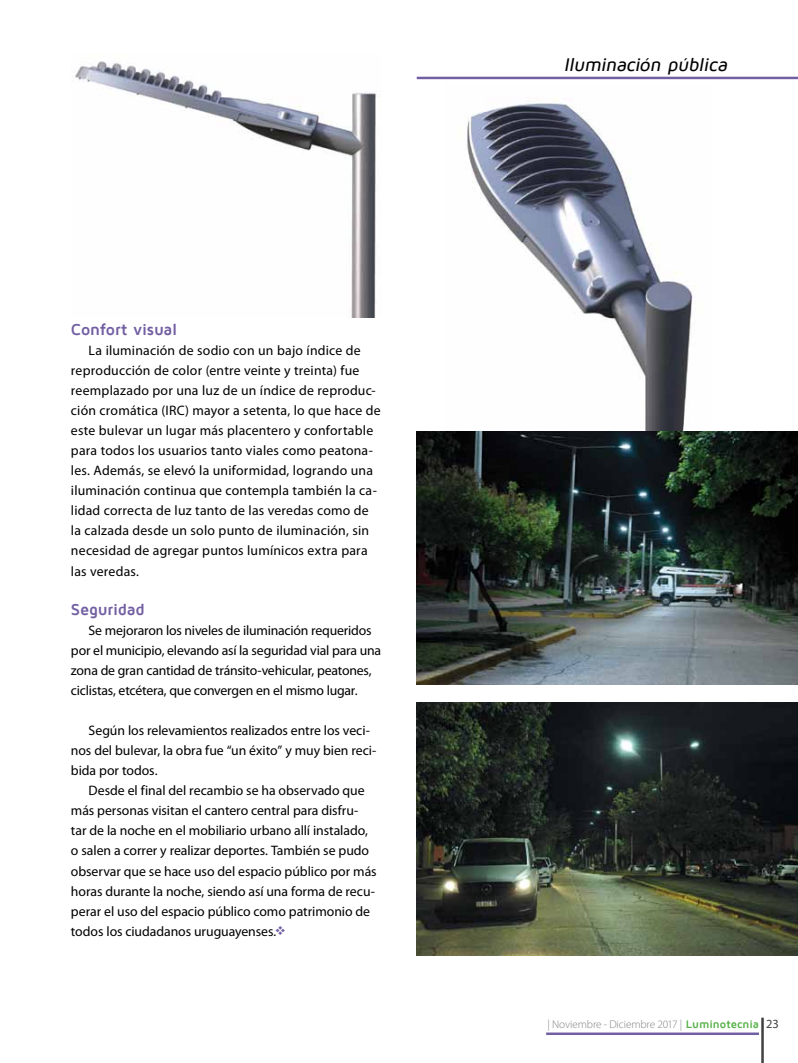
<style>
.page{position:relative;width:798px;height:1063px;background:#fff}
.page>*{position:absolute;margin:0;border:0;box-sizing:border-box;transform-origin:0 0}
.t1{font:italic 500 18.75px "Maven Pro";color:#000}
.t2{font:700 16.25px "Maven Pro";letter-spacing:-.015em;color:#725fa3}
.t3{font:13.75px/20px "Myriad Pro";color:#000}
.t4{font:300 11.25px "Myriad Pro";letter-spacing:-.01em;color:#808285}
.s1{font-style:italic}
.s2{color:#725fa3}
.s3{font-family:"Maven Pro";font-weight:700;color:#55b047}
.s4{font-weight:400;font-size:12.5px;color:#414042}
</style>
<div class="page">
<hr style="left:761px;top:1018px;width:2px;height:45px;background:#414042">
<hr style="left:416px;top:77px;width:381px;height:2px;background:#725fa3">
<hr style="left:546px;top:1033px;width:212px;height:2px;background:#725fa3">
<img style="left:467px;top:99px;width:229px;height:332px">
<img style="left:75px;top:61px;width:302px;height:256px">
<img style="left:416px;top:431px;width:381px;height:253px">
<img style="left:416px;top:703px;width:381px;height:253px">
<p class="t2" style="left:71px;top:321px;width:108px">Confort visual</p>
<p class="t3" style="left:71px;top:341px;width:311px;text-indent:18px">La iluminación de sodio con un bajo índice de reproducción de color (entre veinte y treinta) fue reemplazado por una luz de un índice de reproduc&shy;ción cromática (IRC) mayor a setenta, lo que hace de este bulevar un lugar más placentero y confortable para todos los usuarios tanto viales como peatona&shy;les. Además, se elevó la uniformidad, logrando una iluminación continua que contempla también la ca&shy;lidad correcta de luz tanto de las veredas como de la calzada desde un solo punto de iluminación, sin necesidad de agregar puntos lumínicos extra para las veredas.</p>
<p class="t2" style="left:71px;top:601px;width:75px">Seguridad</p>
<p class="t3" style="left:71px;top:621px;width:311px;text-indent:18px">Se mejoraron los niveles de iluminación requeridos por el municipio, elevando así la seguridad vial para una zona de gran cantidad de tránsito-vehicular, peatones, ciclistas, etcétera, que convergen en el mismo lugar.</p>
<p class="t3" style="left:71px;top:721px;width:307px;text-indent:18px">Según los relevamientos realizados entre los veci&shy;nos del bulevar, la obra fue “un éxito” y muy bien reci&shy;bida por todos.</p>
<p class="t3" style="left:71px;top:781px;width:307px;text-indent:18px">Desde el final del recambio se ha observado que más personas visitan el cantero central para disfru&shy;tar de la noche en el mobiliario urbano allí instalado, o salen a correr y realizar deportes. También se pudo observar que se hace uso del espacio público por más horas durante la noche, siendo así una forma de recu&shy;perar el uso del espacio público como patrimonio de todos los ciudadanos uruguayenses<span class="s1">.</span><span class="s2">❖</span></p>
<h1 class="t1" style="left:563px;top:55px;width:168px">Iluminación pública</h1>
<p class="t4" style="left:547px;top:1018px;width:233px">| Noviembre - Diciembre 2017 | <span class="s3">Luminotecnia</span> <span class="s4">23</span></p>
</div>
